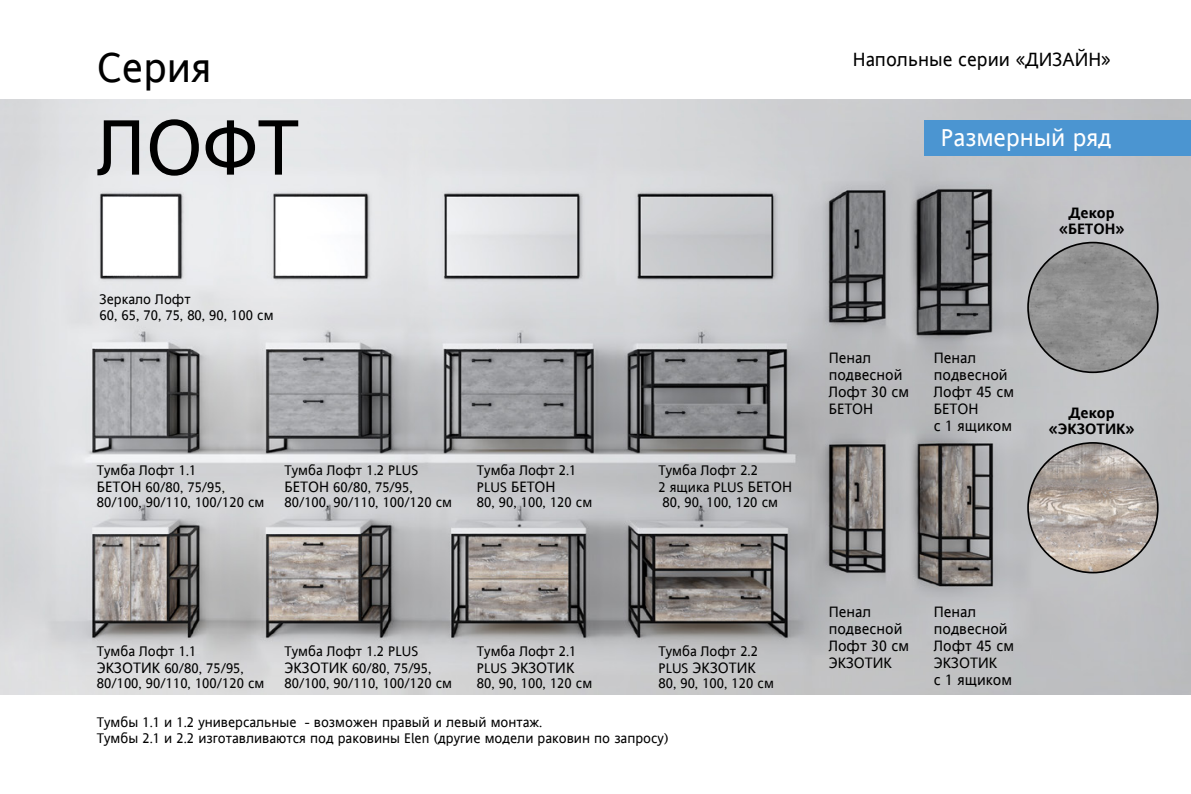
<style>
.page{position:relative;width:1191px;height:794px;background:#fff}
.page>*{position:absolute;margin:0;border:0;box-sizing:border-box;transform-origin:0 0}
.t1{font:78.75px "Andale Sans WGL";color:#000}
.t2{font:42px "Andale Sans WGL";color:#000}
.t3{font:24.5px "Andale Sans WGL";color:#fff}
.t4{font:19.25px "Andale Sans WGL";color:#000}
.t5{font:15.05px/17px "Andale Sans WGL";color:#000}
.t6{font:700 15.05px/15.8px "And Sans WGL";color:#000;text-align:center}
.t7{font:14px/16.4px "Andale Sans WGL";color:#000}
.s1{font-size:15.05px}
.s2{font-size:14px}
</style>
<div class="page">
<img style="left:0;top:99px;width:1191px;height:595px">
<div style="left:925px;top:120px;width:266px;height:36px;background:#4b95d1"></div>
<img style="left:1028px;top:443px;width:129px;height:129px;border-radius:65px">
<img style="left:1028px;top:242px;width:129px;height:130px;border-radius:65px">
<h2 class="t2" style="left:97px;top:39px;width:116px">Серия</h2>
<h1 class="t1" style="left:97px;top:93px;width:204px">ЛОФТ</h1>
<p class="t7" style="left:100px;top:291px;width:175px;line-height:15.8px">Зеркало Лофт<br>60, 65, 70, 75, 80, 90, 100 см</p>
<p class="t7" style="left:97px;top:461px;width:169px">Тумба Лофт 1.1<br><span class="s1">БЕТОН</span> 60/80, 75/95,<br>80/100, 90/110, 100/120 см</p>
<p class="t7" style="left:284px;top:461px;width:169px">Тумба Лофт 1.2 PLUS<br><span class="s1">БЕТОН</span> 60/80, 75/95,<br>80/100, 90/110, 100/120 см</p>
<p class="t7" style="left:477px;top:461px;width:101px">Тумба Лофт 2.1</p>
<p class="t5" style="left:477px;top:478px;width:80px"><span class="s2">PLUS</span> БЕТОН</p>
<p class="t7" style="left:477px;top:494px;width:117px">80, 90, 100, 120 см</p>
<h3 class="t4" style="left:853px;top:46px;width:259px">Напольные серии «ДИЗАЙН»</h3>
<h3 class="t3" style="left:941px;top:120px;width:172px">Размерный ряд</h3>
<p class="t6" style="left:1059px;top:205px;width:67px">Декор «БЕТОН»</p>
<p class="t7" style="left:658px;top:461px;width:135px">Тумба Лофт 2.2<br>2 ящика PLUS <span class="s1">БЕТОН<br></span>80, 90, 100, 120 см</p>
<p class="t5" style="left:828px;top:349px;width:82px">Пенал подвесной<br>Лофт 30 см<br>БЕТОН</p>
<p class="t5" style="left:934px;top:349px;width:82px">Пенал подвесной<br>Лофт 45 см<br>БЕТОН<br>с 1 ящиком</p>
<p class="t6" style="left:1048px;top:405px;width:87px">Декор «ЭКЗОТИК»</p>
<p class="t7" style="left:658px;top:642px;width:101px">Тумба Лофт 2.2</p>
<p class="t5" style="left:658px;top:658px;width:99px"><span class="s2">PLUS</span> ЭКЗОТИК</p>
<p class="t7" style="left:658px;top:675px;width:117px">80, 90, 100, 120 см</p>
<p class="t7" style="left:97px;top:642px;width:169px">Тумба Лофт 1.1<br><span class="s1">ЭКЗОТИК</span> 60/80, 75/95,<br>80/100, 90/110, 100/120 см</p>
<p class="t7" style="left:97px;top:714px;width:573px;line-height:15.8px">Тумбы 1.1 и 1.2 универсальные - возможен правый и левый монтаж.<br>Тумбы 2.1 и 2.2 изготавливаются под раковины Elen (другие модели раковин по запросу)</p>
<p class="t7" style="left:284px;top:642px;width:169px">Тумба Лофт 1.2 PLUS<br><span class="s1">ЭКЗОТИК</span> 60/80, 75/95,<br>80/100, 90/110, 100/120 см</p>
<p class="t7" style="left:477px;top:642px;width:101px">Тумба Лофт 2.1</p>
<p class="t5" style="left:477px;top:658px;width:99px"><span class="s2">PLUS</span> ЭКЗОТИК</p>
<p class="t7" style="left:477px;top:675px;width:117px">80, 90, 100, 120 см</p>
<p class="t5" style="left:828px;top:603px;width:82px">Пенал подвесной<br>Лофт 30 см<br>ЭКЗОТИК</p>
<p class="t5" style="left:934px;top:603px;width:82px">Пенал подвесной<br>Лофт 45 см<br>ЭКЗОТИК<br>с 1 ящиком</p>
</div>
